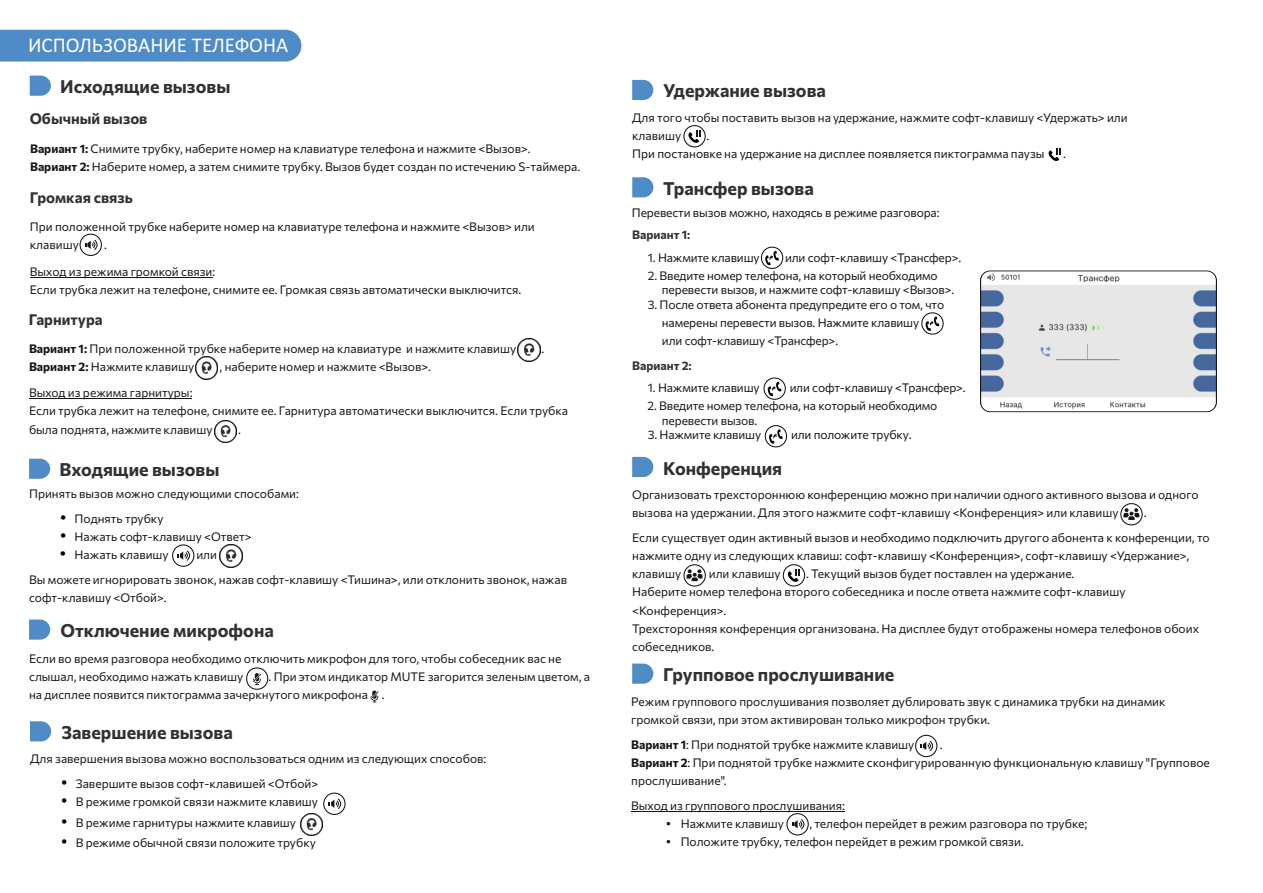
<style>
.page{position:relative;width:1263px;height:893px;background:#fff}
.page>*{position:absolute;margin:0;border:0;box-sizing:border-box;transform-origin:0 0}
.t1{font:21px "Calibri";color:#fff}
.t2{font:700 18px "Commissioner";color:#313130}
.t3{font:700 15px "Commissioner";color:#313130}
.t4{font:12px/18px "Commissioner";color:#151616}
.t5{font:700 12px "Commissioner";color:#313130}
.s1{font-weight:700}
</style>
<div class="page">
<hr style="left:30px;top:277px;width:182px;height:1px;background:#151616">
<div style="left:0;top:30px;width:301px;height:32px;background:#4f8bc6"></div>
<svg style="left:30px;top:76px;width:21px;height:20px"></svg>
<svg style="left:29px;top:459px;width:21px;height:20px"></svg>
<svg style="left:29px;top:619px;width:21px;height:21px"></svg>
<svg style="left:632px;top:80px;width:21px;height:20px"></svg>
<svg style="left:632px;top:177px;width:21px;height:20px"></svg>
<svg style="left:632px;top:457px;width:21px;height:20px"></svg>
<svg style="left:246px;top:667px;width:23px;height:23px"></svg>
<svg style="left:177px;top:549px;width:16px;height:13px"></svg>
<div style="left:172px;top:544px;width:22px;height:23px;border:1px solid #151616;border-radius:50%"></div>
<svg style="left:85px;top:238px;width:16px;height:13px"></svg>
<div style="left:80px;top:234px;width:22px;height:22px;border:1px solid #151616;border-radius:50%"></div>
<svg style="left:688px;top:130px;width:12px;height:13px"></svg>
<div style="left:683px;top:125px;width:23px;height:22px;border:1px solid #151616;border-radius:50%"></div>
<div style="left:1120px;top:503px;width:23px;height:22px;border:1px solid #151616;border-radius:50%"></div>
<svg style="left:1123px;top:508px;width:16px;height:13px"></svg>
<svg style="left:787px;top:569px;width:13px;height:13px"></svg>
<div style="left:783px;top:564px;width:22px;height:22px;border:1px solid #151616;border-radius:50%"></div>
<div style="left:683px;top:564px;width:23px;height:23px;border:1px solid #151616;border-radius:50%"></div>
<svg style="left:687px;top:569px;width:15px;height:13px"></svg>
<svg style="left:768px;top:382px;width:13px;height:14px"></svg>
<div style="left:763px;top:377px;width:23px;height:23px;border:1px solid #151616;border-radius:50%"></div>
<svg style="left:769px;top:429px;width:14px;height:15px"></svg>
<div style="left:765px;top:425px;width:22px;height:22px;border:1px solid #151616;border-radius:50%"></div>
<svg style="left:765px;top:251px;width:14px;height:14px"></svg>
<div style="left:761px;top:247px;width:22px;height:22px;border:1px solid #151616;border-radius:50%"></div>
<svg style="left:925px;top:316px;width:14px;height:15px"></svg>
<div style="left:921px;top:312px;width:23px;height:23px;border:1px solid #151616;border-radius:50%"></div>
<img style="left:220px;top:545px;width:22px;height:22px">
<svg style="left:370px;top:691px;width:9px;height:11px"></svg>
<svg style="left:1048px;top:148px;width:12px;height:13px"></svg>
<img style="left:980px;top:272px;width:235px;height:140px">
<div style="left:980px;top:270px;width:237px;height:142px;border:1px solid #151616;border-radius:10px"></div>
<hr style="left:29px;top:398px;width:101px;height:1px;background:#151616">
<hr style="left:130px;top:398px;width:60px;height:1px;background:#151616">
<img style="left:195px;top:357px;width:23px;height:22px">
<img style="left:518px;top:339px;width:22px;height:22px">
<img style="left:214px;top:420px;width:23px;height:23px">
<svg style="left:30px;top:721px;width:21px;height:20px"></svg>
<svg style="left:328px;top:797px;width:16px;height:13px"></svg>
<div style="left:323px;top:793px;width:23px;height:22px;border:1px solid #151616;border-radius:50%"></div>
<svg style="left:632px;top:664px;width:21px;height:20px"></svg>
<hr style="left:631px;top:811px;width:214px;height:1px;background:#151616">
<svg style="left:920px;top:740px;width:15px;height:12px"></svg>
<div style="left:915px;top:735px;width:22px;height:22px;border:1px solid #151616;border-radius:50%"></div>
<svg style="left:792px;top:818px;width:16px;height:13px"></svg>
<div style="left:786px;top:813px;width:23px;height:22px;border:1px solid #151616;border-radius:50%"></div>
<img style="left:300px;top:813px;width:23px;height:23px">
<h1 class="t1" style="left:28px;top:37px;width:262px">ИСПОЛЬЗОВАНИЕ ТЕЛЕФОНА</h1>
<h2 class="t2" style="left:60px;top:75px;width:172px">Исходящие вызовы</h2>
<p class="t3" style="left:30px;top:109px;width:119px">Обычный вызов</p>
<p class="t4" style="left:30px;top:139px;width:552px"><span class="s1">Вариант 1:</span> Снимите трубку, наберите номер на клавиатуре телефона и нажмите &lt;Вызов&gt;.<br><span class="s1">Вариант 2:</span> Наберите номер, а затем снимите трубку. Вызов будет создан по истечению S-таймера.</p>
<p class="t3" style="left:30px;top:188px;width:105px">Громкая связь</p>
<p class="t4" style="left:30px;top:217px;width:506px">При положенной трубке наберите номер на клавиатуре телефона и нажмите &lt;Вызов&gt; или клавишу</p>
<p class="t4" style="left:104px;top:235px;width:4px">.</p>
<p class="t4" style="left:30px;top:262px;width:493px">Выход из режима громкой связи:<br>Если трубка лежит на телефоне, снимите ее. Громкая связь автоматически выключится.</p>
<p class="t3" style="left:29px;top:309px;width:75px">Гарнитура</p>
<p class="t4" style="left:29px;top:339px;width:489px"><span class="s1">Вариант 1:</span> При положенной трубке наберите номер на клавиатуре и нажмите клавишу</p>
<p class="t4" style="left:542px;top:339px;width:4px">.</p>
<p class="t4" style="left:29px;top:357px;width:167px"><span class="s1">Вариант 2:</span> Нажмите клавишу</p>
<p class="t4" style="left:220px;top:357px;width:213px">, наберите номер и нажмите &lt;Вызов&gt;.</p>
<p class="t4" style="left:29px;top:384px;width:541px">Выход из режима гарнитуры:<br>Если трубка лежит на телефоне, снимите ее. Гарнитура автоматически выключится. Если трубка была поднята, нажмите клавишу</p>
<p class="t4" style="left:238px;top:420px;width:4px">.</p>
<h2 class="t2" style="left:60px;top:458px;width:161px">Входящие вызовы</h2>
<p class="t4" style="left:75px;top:481px;width:226px;line-height:24.9px;text-indent:-46px">Принять вызов можно следующими способами:<br>Поднять трубку</p>
<p class="t4" style="left:75px;top:527px;width:178px">Нажать софт-клавишу &lt;Ответ&gt;<br>Нажать клавишу</p>
<p class="t4" style="left:29px;top:570px;width:539px">Вы можете игнорировать звонок, нажав софт-клавишу &lt;Тишина&gt;, или отклонить звонок, нажав софт-клавишу &lt;Отбой&gt;.</p>
<h2 class="t2" style="left:60px;top:619px;width:215px">Отключение микрофона</h2>
<p class="t4" style="left:196px;top:545px;width:22px">или</p>
<p class="t4" style="left:29px;top:649px;width:534px">Если во время разговора необходимо отключить микрофон для того, чтобы собеседник вас не слышал, необходимо нажать клавишу</p>
<p class="t4" style="left:29px;top:667px;width:562px;text-indent:240px">. При этом индикатор MUTE загорится зеленым цветом, а на дисплее появится пиктограмма зачеркнутого микрофона .</p>
<h2 class="t2" style="left:62px;top:721px;width:173px">Завершение вызова</h2>
<p class="t4" style="left:76px;top:746px;width:412px;line-height:24.9px;text-indent:-46px">Для завершения вызова можно воспользоваться одним из следующих способов:<br>Завершите вызов софт-клавишей &lt;Отбой&gt;</p>
<p class="t4" style="left:76px;top:791px;width:244px;line-height:20.2px">В режиме громкой связи нажмите клавишу<br>В режиме гарнитуры нажмите клавишу<br>В режиме обычной связи положите трубку</p>
<h2 class="t2" style="left:663px;top:79px;width:164px">Удержание вызова</h2>
<p class="t4" style="left:632px;top:108px;width:497px">Для того чтобы поставить вызов на удержание, нажмите софт-клавишу &lt;Удержать&gt; или клавишу</p>
<p class="t4" style="left:632px;top:126px;width:414px;text-indent:74px">.<br>При постановке на удержание на дисплее появляется пиктограмма паузы</p>
<p class="t4" style="left:1063px;top:144px;width:4px">.</p>
<h2 class="t2" style="left:663px;top:177px;width:152px">Трансфер вызова</h2>
<p class="t5" style="left:632px;top:227px;width:60px">Вариант 1:</p>
<p class="t4" style="left:632px;top:203px;width:309px">Перевести вызов можно, находясь в режиме разговора:</p>
<p class="t4" style="left:648px;top:248px;width:113px">1. Нажмите клавишу</p>
<p class="t4" style="left:785px;top:248px;width:178px">или софт-клавишу &lt;Трансфер&gt;.</p>
<p class="t4" style="left:662px;top:268px;width:294px;line-height:14.4px;text-indent:-14px">2. Введите номер телефона, на который необходимо перевести вызов, и нажмите софт-клавишу &lt;Вызов&gt;.</p>
<p class="t4" style="left:662px;top:295px;width:284px;text-indent:-14px">3. После ответа абонента предупредите его о том, что намерены перевести вызов. Нажмите клавишу<br>или софт-клавишу &lt;Трансфер&gt;.</p>
<p class="t5" style="left:632px;top:358px;width:61px">Вариант 2:</p>
<p class="t4" style="left:648px;top:378px;width:113px">1. Нажмите клавишу</p>
<p class="t4" style="left:790px;top:378px;width:178px">или софт-клавишу &lt;Трансфер&gt;.</p>
<p class="t4" style="left:662px;top:398px;width:277px;line-height:14.4px;text-indent:-14px">2. Введите номер телефона, на который необходимо перевести вызов.</p>
<p class="t4" style="left:648px;top:425px;width:115px">3. Нажмите клавишу</p>
<p class="t4" style="left:791px;top:425px;width:122px">или положите трубку.</p>
<h2 class="t2" style="left:663px;top:456px;width:120px">Конференция</h2>
<p class="t4" style="left:632px;top:485px;width:568px">Организовать трехстороннюю конференцию можно при наличии одного активного вызова и одного вызова на удержании. Для этого нажмите софт-клавишу &lt;Конференция&gt; или клавишу</p>
<p class="t4" style="left:632px;top:500px;width:579px;line-height:24.9px;text-indent:512px">.<br>Если существует один активный вызов и необходимо подключить другого абонента к конференции, то</p>
<p class="t4" style="left:632px;top:546px;width:559px">нажмите одну из следующих клавиш: софт-клавишу &lt;Конференция&gt;, софт-клавишу &lt;Удержание&gt;, клавишу</p>
<p class="t4" style="left:632px;top:564px;width:568px;text-indent:174px">. Текущий вызов будет поставлен на удержание.<br>Наберите номер телефона второго собеседника и после ответа нажмите софт-клавишу &lt;Конференция&gt;.<br>Трехсторонняя конференция организована. На дисплее будут отображены номера телефонов обоих собеседников.</p>
<p class="t4" style="left:709px;top:564px;width:74px">или клавишу</p>
<h2 class="t2" style="left:663px;top:663px;width:233px">Групповое прослушивание</h2>
<p class="t4" style="left:631px;top:692px;width:536px">Режим группового прослушивания позволяет дублировать звук с динамика трубки на динамик громкой связи, при этом активирован только микрофон трубки.</p>
<p class="t4" style="left:631px;top:735px;width:285px"><span class="s1">Вариант 1</span>: При поднятой трубке нажмите клавишу</p>
<p class="t4" style="left:631px;top:735px;width:580px;text-indent:309px">.<br><span class="s1">Вариант 2</span>: При поднятой трубке нажмите сконфигурированную функциональную клавишу "Групповое прослушивание".</p>
<p class="t4" style="left:681px;top:796px;width:166px;text-indent:-50px">Выход из группового прослушивания:<br>Нажмите клавишу</p>
<p class="t4" style="left:681px;top:814px;width:408px;text-indent:129px">, телефон перейдет в режим разговора по трубке;<br>Положите трубку, телефон перейдет в режим громкой связи.</p>
</div>
